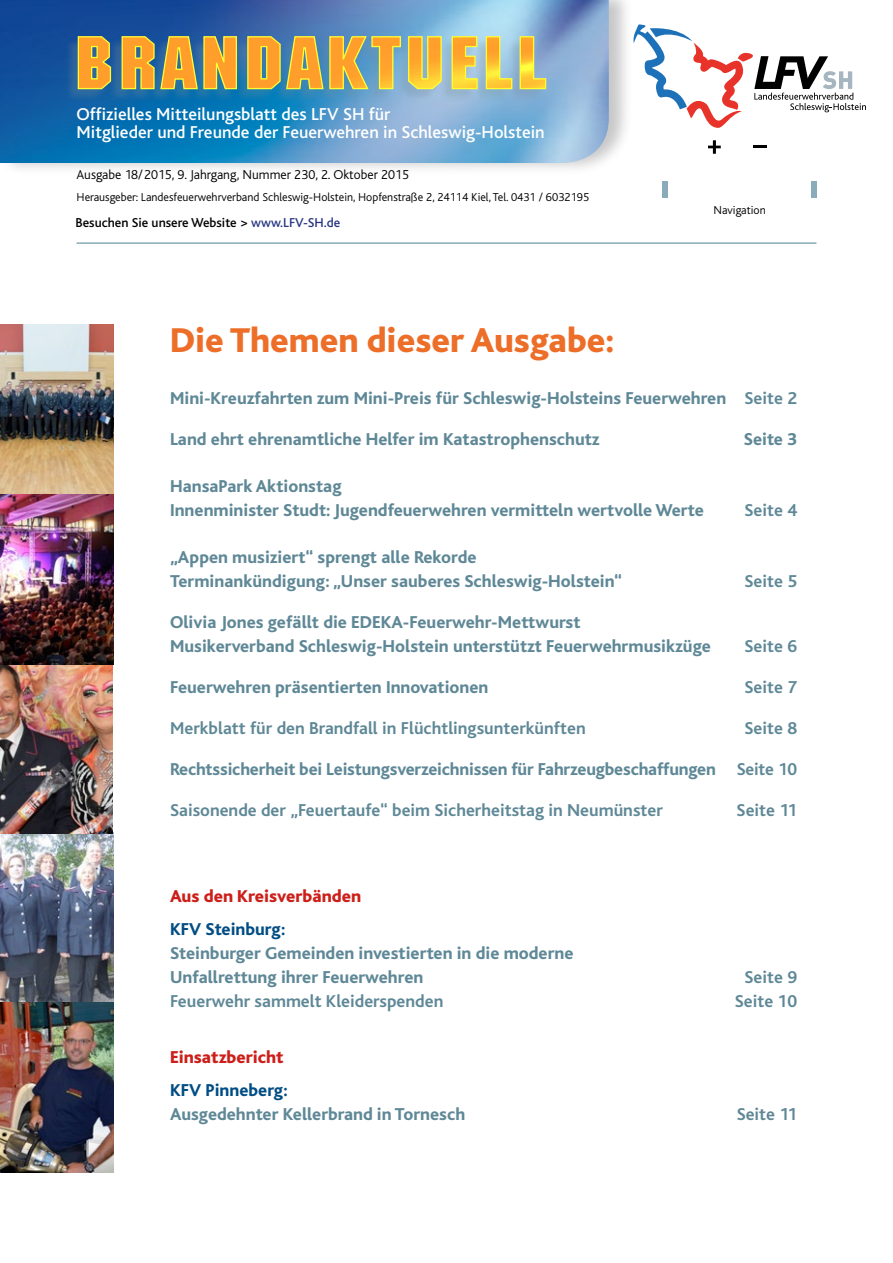
<style>
.page{position:relative;width:893px;height:1263px;background:#fff}
.page>*{position:absolute;margin:0;border:0;box-sizing:border-box;transform-origin:0 0}
.Headline24{font:800 36px "Bliss";color:#ed6e28}
.Headline24-2{font:800 18px/24px "Bliss";color:#5f8897}
.Headline24-3{font:700 18px "Bliss";color:#5f8897}
.Text_reg{font:500 18px/18px "Bliss";color:#fff}
.Headline24-4{font:800 18px "Bliss";color:#cd1f1a}
.Text_reg-2{font:300 13.5px "Bliss";color:#000}
.Text_reg-3{font:500 13.5px "Bliss";color:#000}
.Text_reg-4{font:300 12px "Bliss";color:#000}
.s1{color:#283583}
.s2{font-weight:700}
.s3{color:#004d84}
</style>
<div class="page">
<div style="left:0;top:0;width:633px;height:175px;background:#000;opacity:.22"></div>
<img style="left:0;top:0;width:609px;height:163px">
<svg style="left:633px;top:24px;width:233px;height:104px"></svg>
<hr style="left:77px;top:242px;width:739px;height:2px;background:#89abba">
<div style="left:65px;top:38px;width:480px;height:65px;background:#728f9b;opacity:.3"></div>
<svg style="left:77px;top:35px;width:470px;height:55px;background:#c0a863"></svg>
<div style="left:663px;top:181px;width:5px;height:17px;background:#89abba"></div>
<div style="left:811px;top:181px;width:5px;height:17px;background:#89abba"></div>
<svg style="left:708px;top:140px;width:13px;height:14px"></svg>
<hr style="left:753px;top:145px;width:14px;height:3px;background:#000">
<img style="left:0;top:325px;width:113px;height:847px">
<p class="Text_reg" style="left:77px;top:106px;width:470px">Offizielles Mitteilungsblatt des LFV SH für<br>Mitglieder und Freunde der Feuerwehren in Schleswig-Holstein</p>
<p class="Text_reg-2" style="left:77px;top:167px;width:334px">Ausgabe 18/2015, 9. Jahrgang, Nummer 230, 2. Oktober 2015</p>
<p class="Text_reg-4" style="left:77px;top:191px;width:514px">Herausgeber: Landesfeuerwehrverband Schleswig-Holstein, Hopfenstraße 2, 24114 Kiel, Tel. 0431 / 6032195</p>
<p class="Text_reg-3" style="left:75px;top:216px;width:266px">Besuchen Sie unsere Website &gt; <span class="s1">www.LFV-SH.de</span></p>
<p class="Text_reg-4" style="left:714px;top:204px;width:54px">Navigation</p>
<p class="Headline24" style="left:170px;top:321px;width:446px">Die Themen dieser Ausgabe:</p>
<p class="Headline24-2" style="left:170px;top:386px;width:629px">Mini-Kreuzfahrten zum Mini-Preis für Schleswig-Holsteins Feuerwehren <span class="s2">Seite 2</span></p>
<p class="Headline24-2" style="left:170px;top:427px;width:431px">Land ehrt ehrenamtliche Helfer im Katastrophenschutz</p>
<p class="Headline24-2" style="left:744px;top:427px;width:55px">Seite 3</p>
<p class="Headline24-2" style="left:170px;top:474px;width:535px">HansaPark Aktionstag<br>Innenminister Studt: Jugendfeuerwehren vermitteln wertvolle Werte</p>
<p class="Headline24-3" style="left:745px;top:501px;width:54px">Seite 4</p>
<p class="Headline24-2" style="left:170px;top:545px;width:453px">„Appen musiziert“ sprengt alle Rekorde<br>Terminankündigung: „Unser sauberes Schleswig-Holstein“</p>
<p class="Headline24-2" style="left:170px;top:610px;width:542px">Olivia Jones gefällt die EDEKA-Feuerwehr-Mettwurst<br>Musikerverband Schleswig-Holstein unterstützt Feuerwehrmusikzüge</p>
<p class="Headline24-3" style="left:745px;top:572px;width:54px">Seite 5</p>
<p class="Headline24-3" style="left:745px;top:637px;width:54px">Seite 6</p>
<p class="Headline24-2" style="left:170px;top:675px;width:320px">Feuerwehren präsentierten Innovationen</p>
<p class="Headline24-3" style="left:745px;top:678px;width:54px">Seite 7</p>
<p class="Headline24-3" style="left:170px;top:719px;width:417px">Merkblatt für den Brandfall in Flüchtlingsunterkünften</p>
<p class="Headline24-3" style="left:745px;top:719px;width:54px">Seite 8</p>
<p class="Headline24-2" style="left:170px;top:757px;width:629px">Rechtssicherheit bei Leistungsverzeichnissen für Fahrzeugbeschaffungen <span class="s2">Seite 10</span></p>
<p class="Headline24-3" style="left:170px;top:801px;width:494px">Saisonende der „Feuertaufe“ beim Sicherheitstag in Neumünster</p>
<p class="Headline24-3" style="left:737px;top:801px;width:62px">Seite 11</p>
<p class="Headline24-4" style="left:170px;top:887px;width:193px">Aus den Kreisverbänden</p>
<p class="Headline24-2" style="left:170px;top:917px;width:405px"><span class="s3">KFV Steinburg:<br></span>Steinburger Gemeinden investierten in die moderne<br>Unfallrettung ihrer Feuerwehren</p>
<p class="Headline24-3" style="left:745px;top:967px;width:54px">Seite 9</p>
<p class="Headline24-3" style="left:170px;top:991px;width:275px">Feuerwehr sammelt Kleiderspenden</p>
<p class="Headline24-3" style="left:735px;top:991px;width:64px">Seite 10</p>
<p class="Headline24-4" style="left:170px;top:1048px;width:115px">Einsatzbericht</p>
<p class="Headline24-2" style="left:170px;top:1078px;width:297px"><span class="s3">KFV Pinneberg:<br></span>Ausgedehnter Kellerbrand in Tornesch</p>
<p class="Headline24-3" style="left:737px;top:1104px;width:62px">Seite 11</p>
</div>
